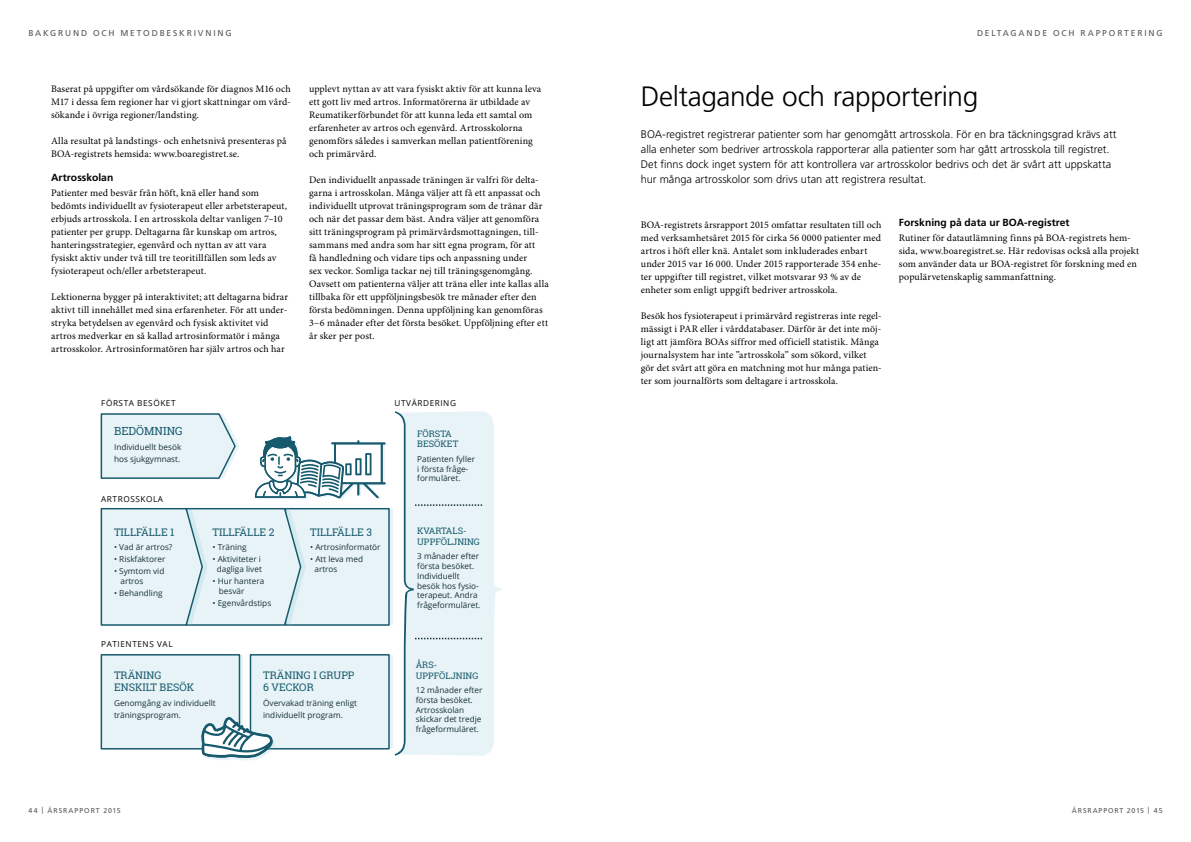
<style>
.page{position:relative;width:1191px;height:842px;background:#fff}
.page>*{position:absolute;margin:0;border:0;box-sizing:border-box;transform-origin:0 0}
.t1{font:300 28px "Frutiger LT Std";letter-spacing:-.015em;color:#000}
.t2{font:11.2px "Roboto Slab";color:#175a6d}
.t3{font:300 11px/15px "Frutiger LT Std";color:#000}
.t4{font:10.4px/12.7px "Roboto Slab";color:#175a6d}
.t5{font:700 10.3px "Frutiger LT Std";letter-spacing:.005em;color:#000}
.t6{font:10px/13px "Minion Pro";letter-spacing:.01em;color:#000}
.t7{font:8.9px/10.4px "Roboto Slab";color:#175a6d}
.t8{font:8.5px "Frutiger LT Std";letter-spacing:.215em;color:#57585a}
.t9{font:8.2px/9.7px "Open Sans";color:#183236}
.t10{font:8.2px "Open Sans";letter-spacing:.07em;color:#000}
.t11{font:7px "Frutiger LT Std";letter-spacing:.13em;color:#57585a}
</style>
<div class="page">
<svg style="left:100px;top:411px;width:402px;height:349px"></svg>
<p class="t8" style="left:28px;top:28px;width:205px">BAKGRUND OCH METODBESKRIVNING</p>
<p class="t8" style="left:977px;top:28px;width:187px">DELTAGANDE OCH RAPPORTERING</p>
<p class="t6" style="left:51px;top:83px;width:241px;text-align:justify">Baserat på uppgifter om vårdsökande för diagnos M16 och M17 i dessa fem regioner har vi gjort skattningar om vård&shy;sökande i övriga regioner/landsting.</p>
<p class="t6" style="left:51px;top:135px;width:237px">Alla resultat på landstings- och enhetsnivå presenteras på<br>BOA-registrets hemsida: www.boaregistret.se.</p>
<p class="t5" style="left:51px;top:171px;width:64px">Artrosskolan</p>
<p class="t6" style="left:51px;top:187px;width:237px">Patienter med besvär från höft, knä eller hand som bedömts individuellt av fysioterapeut eller arbetsterapeut, erbjuds artrosskola. I en artrosskola deltar vanligen 7–10 patienter per grupp. Deltagarna får kunskap om artros, hanteringsstrategier, egenvård och nyttan av att vara fysiskt aktiv under två till tre teoritillfällen som leds av fysioterapeut och/eller arbetsterapeut.</p>
<p class="t6" style="left:51px;top:291px;width:239px">Lektionerna bygger på interaktivitet; att deltagarna bidrar aktivt till innehållet med sina erfarenheter. För att under&shy;stryka betydelsen av egenvård och fysisk aktivitet vid artros medverkar en så kallad artrosinformatör i många artrosskolor. Artrosinformatören har själv artros och har</p>
<p class="t6" style="left:309px;top:83px;width:234px">upplevt nyttan av att vara fysiskt aktiv för att kunna leva ett gott liv med artros. Informatörerna är utbildade av Reumatikerförbundet för att kunna leda ett samtal om erfarenheter av artros och egenvård. Artrosskolorna genomförs således i samverkan mellan patientförening och primärvård.</p>
<p class="t6" style="left:309px;top:174px;width:241px">Den individuellt anpassade träningen är valfri för delta&shy;garna i artrosskolan. Många väljer att få ett anpassat och individuellt utprovat träningsprogram som de tränar där och när det passar dem bäst. Andra väljer att genomföra sitt träningsprogram på primärvårdsmottagningen, till&shy;sammans med andra som har sitt egna program, för att<br>få handledning och vidare tips och anpassning under<br>sex veckor. Somliga tackar nej till träningsgenomgång.<br>Oavsett om patienterna väljer att träna eller inte kallas alla tillbaka för ett uppföljningsbesök tre månader efter den första bedömningen. Denna uppföljning kan genomföras 3–6 månader efter det första besöket. Uppföljning efter ett år sker per post.</p>
<p class="t10" style="left:101px;top:397px;width:76px">FÖRSTA BESÖKET</p>
<p class="t10" style="left:394px;top:397px;width:63px">UTVÄRDERING</p>
<p class="t2" style="left:114px;top:423px;width:70px">BEDÖMNING</p>
<p class="t9" style="left:114px;top:441px;width:69px;line-height:11.9px">Individuellt besök hos sjukgymnast.</p>
<p class="t10" style="left:101px;top:493px;width:63px">ARTROSSKOLA</p>
<p class="t4" style="left:114px;top:525px;width:62px">TILLFÄLLE 1</p>
<p class="t9" style="left:114px;top:542px;width:60px">• Vad är artros?</p>
<p class="t9" style="left:114px;top:554px;width:53px">• Riskfaktorer</p>
<p class="t9" style="left:120px;top:566px;width:45px;text-indent:-6px">• Symtom vid artros</p>
<p class="t9" style="left:114px;top:588px;width:50px">• Behandling</p>
<p class="t10" style="left:101px;top:638px;width:73px">PATIENTENS VAL</p>
<p class="t4" style="left:212px;top:525px;width:63px">TILLFÄLLE 2</p>
<p class="t9" style="left:212px;top:542px;width:36px">• Träning</p>
<p class="t9" style="left:212px;top:554px;width:51px;text-align:center">• Aktiviteter i dagliga livet</p>
<p class="t9" style="left:219px;top:576px;width:47px;text-indent:-6px">• Hur hantera besvär</p>
<p class="t9" style="left:212px;top:598px;width:60px">• Egenvårdstips</p>
<p class="t4" style="left:310px;top:525px;width:63px">TILLFÄLLE 3</p>
<p class="t9" style="left:310px;top:542px;width:72px">• Artrosinformatör</p>
<p class="t9" style="left:314px;top:554px;width:50px;text-indent:-4px">• Att leva med artros</p>
<p class="t4" style="left:114px;top:668px;width:82px">TRÄNING<br>ENSKILT BESÖK</p>
<p class="t9" style="left:114px;top:697px;width:103px;line-height:11.9px">Genomgång av individuellt träningsprogram.</p>
<p class="t4" style="left:263px;top:668px;width:93px">TRÄNING I GRUPP<br>6 VECKOR</p>
<p class="t9" style="left:263px;top:697px;width:95px;line-height:11.9px">Övervakad träning enligt individuellt program.</p>
<p class="t7" style="left:417px;top:428px;width:43px">FÖRSTA<br>BESÖKET</p>
<p class="t9" style="left:417px;top:454px;width:59px">Patienten fyller i första fråge&shy;formuläret.</p>
<p class="t7" style="left:417px;top:526px;width:64px">KVARTALS-<br>UPPFÖLJNING</p>
<p class="t9" style="left:417px;top:551px;width:65px">3 månader efter första besöket.<br>Individuellt besök hos fysio&shy;terapeut. Andra frågeformuläret.</p>
<p class="t7" style="left:416px;top:659px;width:64px">ÅRS-<br>UPPFÖLJNING</p>
<p class="t9" style="left:416px;top:685px;width:68px">12 månader efter första besöket.<br>Artrosskolan skickar det tredje frågeformuläret.</p>
<h1 class="t1" style="left:641px;top:81px;width:339px">Deltagande och rapportering</h1>
<p class="t3" style="left:641px;top:127px;width:477px">BOA-registret registrerar patienter som har genomgått artrosskola. För en bra täckningsgrad krävs att alla enheter som bedriver artrosskola rapporterar alla patienter som har gått artrosskola till registret.<br>Det finns dock inget system för att kontrollera var artrosskolor bedrivs och det är svårt att uppskatta hur många artrosskolor som drivs utan att registrera resultat.</p>
<p class="t6" style="left:641px;top:219px;width:242px">BOA-registrets årsrapport 2015 omfattar resultaten till och med verksamhetsåret 2015 för cirka 56 0000 patienter med artros i höft eller knä. Antalet som inkluderades enbart under 2015 var 16 000. Under 2015 rapporterade 354 enhe&shy;ter uppgifter till registret, vilket motsvarar 93 % av de enheter som enligt uppgift bedriver artrosskola.</p>
<p class="t6" style="left:641px;top:310px;width:242px">Besök hos fysioterapeut i primärvård registreras inte regel&shy;mässigt i PAR eller i vårddatabaser. Därför är det inte möj&shy;ligt att jämföra BOAs siffror med officiell statistik. Många journalsystem har inte ”artrosskola” som sökord, vilket gör det svårt att göra en matchning mot hur många patien&shy;ter som journalförts som deltagare i artrosskola.</p>
<p class="t5" style="left:899px;top:216px;width:172px">Forskning på data ur BOA-registret</p>
<p class="t6" style="left:899px;top:232px;width:242px">Rutiner för datautlämning finns på BOA-registrets hem&shy;sida, www.boaregistret.se. Här redovisas också alla projekt som använder data ur BOA-registret för forskning med en populärvetenskaplig sammanfattning.</p>
<p class="t11" style="left:28px;top:806px;width:94px">44 | ÅRSRAPPORT 2015</p>
<p class="t11" style="left:1071px;top:806px;width:92px">ÅRSRAPPORT 2015 | 45</p>
</div>
